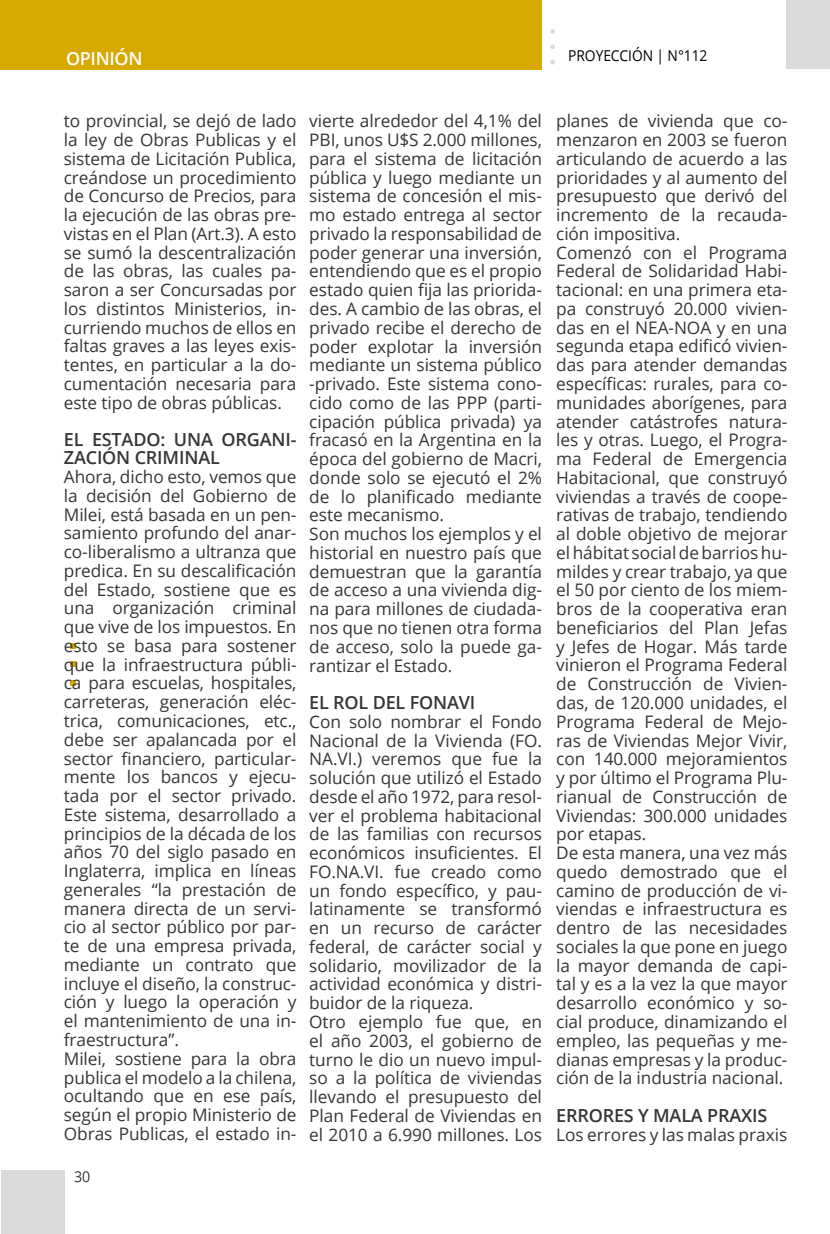
<style>
.page{position:relative;width:830px;height:1234px;background:#fff}
.page>*{position:absolute;margin:0;border:0;box-sizing:border-box;transform-origin:0 0}
.t1{font:600 18px/18.8px "Open Sans";letter-spacing:-.01em;color:#373636}
.t2{font:600 18px "Open Sans";letter-spacing:-.02em;color:#fff}
.t3{font:17.25px/18.8px "Open Sans";letter-spacing:-.005em;color:#373636}
.t4{font:15px "Open Sans";letter-spacing:-.005em;color:#000;scale:.92 1}
.t5{font:15px "Open Sans";color:#373636;scale:.95 1}
</style>
<div class="page">
<div style="left:1px;top:1170px;width:64px;height:63px;background:#dadada"></div>
<div style="left:0;top:1px;width:541px;height:69px;background:#d7a800"></div>
<svg style="left:550px;top:29px;width:4px;height:5px"></svg>
<svg style="left:550px;top:44px;width:4px;height:5px"></svg>
<svg style="left:550px;top:60px;width:4px;height:4px"></svg>
<div style="left:786px;top:0;width:43px;height:69px;background:#dadada"></div>
<svg style="left:71px;top:643px;width:5px;height:5px"></svg>
<svg style="left:71px;top:680px;width:5px;height:5px"></svg>
<svg style="left:71px;top:661px;width:5px;height:5px"></svg>
<p class="t2" style="left:66px;top:46px;width:78px">OPINIÓN</p>
<p class="t4" style="left:568px;top:45px;width:153px">PROYECCIÓN | N°112</p>
<p class="t3" style="left:64px;top:111px;width:234px;text-align:justify">to provincial, se dejó de lado la ley de Obras Publicas y el sistema de Licitación Publica, creándose un procedimiento de Concurso de Precios, para la ejecución de las obras pre&shy;vistas en el Plan (Art.3). A esto se sumó la descentralización de las obras, las cuales pa&shy;saron a ser Concursadas por los distintos Ministerios, in&shy;curriendo muchos de ellos en faltas graves a las leyes exis&shy;tentes, en particular a la do&shy;cumentación necesaria para este tipo de obras públicas.</p>
<p class="t1" style="left:64px;top:429px;width:234px">EL ESTADO: UNA ORGANI-<br>ZACIÓN CRIMINAL</p>
<p class="t3" style="left:64px;top:467px;width:234px">Ahora, dicho esto, vemos que la decisión del Gobierno de<br>Milei, está basada en un pen&shy;samiento profundo del anar&shy;co-liberalismo a ultranza que predica. En su descalificación del Estado, sostiene que es una organización criminal que vive de los impuestos. En esto se basa para sostener que la infraestructura públi&shy;ca para escuelas, hospitales, carreteras, generación eléc&shy;trica, comunicaciones, etc., debe ser apalancada por el sector financiero, particular&shy;mente los bancos y ejecu&shy;tada por el sector privado.<br>Este sistema, desarrollado a principios de la década de los años 70 del siglo pasado en<br>Inglaterra, implica en líneas generales “la prestación de manera directa de un servi&shy;cio al sector público por par&shy;te de una empresa privada, mediante un contrato que incluye el diseño, la construc&shy;ción y luego la operación y el mantenimiento de una in&shy;fraestructura”.<br>Milei, sostiene para la obra publica el modelo a la chilena, ocultando que en ese país, según el propio Ministerio de<br>Obras Publicas, el estado in-</p>
<p class="t5" style="left:74px;top:1166px;width:19px">30</p>
<p class="t3" style="left:309px;top:111px;width:234px">vierte alrededor del 4,1% del<br>PBI, unos U$S 2.000 millones, para el sistema de licitación pública y luego mediante un sistema de concesión el mis&shy;mo estado entrega al sector privado la responsabilidad de poder generar una inversión, entendiendo que es el propio estado quien fija las priorida&shy;des. A cambio de las obras, el privado recibe el derecho de poder explotar la inversión mediante un sistema público -privado. Este sistema cono&shy;cido como de las PPP (parti&shy;cipación pública privada) ya fracasó en la Argentina en la época del gobierno de Macri, donde solo se ejecutó el 2% de lo planificado mediante este mecanismo.<br>Son muchos los ejemplos y el historial en nuestro país que demuestran que la garantía de acceso a una vivienda dig&shy;na para millones de ciudada&shy;nos que no tienen otra forma de acceso, solo la puede ga&shy;rantizar el Estado.</p>
<p class="t1" style="left:309px;top:692px;width:167px">EL ROL DEL FONAVI</p>
<p class="t3" style="left:309px;top:711px;width:234px">Con solo nombrar el Fondo<br>Nacional de la Vivienda (FO.<br>NA.VI.) veremos que fue la solución que utilizó el Estado desde el año 1972, para resol&shy;ver el problema habitacional de las familias con recursos económicos insuficientes. El<br>FO.NA.VI. fue creado como un fondo específico, y pau&shy;latinamente se transformó en un recurso de carácter federal, de carácter social y solidario, movilizador de la actividad económica y distri&shy;buidor de la riqueza.<br>Otro ejemplo fue que, en el año 2003, el gobierno de turno le dio un nuevo impul&shy;so a la política de viviendas llevando el presupuesto del<br>Plan Federal de Viviendas en el 2010 a 6.990 millones. Los</p>
<p class="t3" style="left:556px;top:111px;width:233px">planes de vivienda que co&shy;menzaron en 2003 se fueron articulando de acuerdo a las prioridades y al aumento del presupuesto que derivó del incremento de la recauda&shy;ción impositiva.<br>Comenzó con el Programa<br>Federal de Solidaridad Habi&shy;tacional: en una primera eta&shy;pa construyó 20.000 vivien&shy;das en el NEA-NOA y en una segunda etapa edificó vivien&shy;das para atender demandas específicas: rurales, para co&shy;munidades aborígenes, para atender catástrofes natura&shy;les y otras. Luego, el Progra&shy;ma Federal de Emergencia<br>Habitacional, que construyó viviendas a través de coope&shy;rativas de trabajo, tendiendo al doble objetivo de mejorar el hábitat social de barrios hu&shy;mildes y crear trabajo, ya que el 50 por ciento de los miem&shy;bros de la cooperativa eran beneficiarios del Plan Jefas y Jefes de Hogar. Más tarde vinieron el Programa Federal de Construcción de Vivien&shy;das, de 120.000 unidades, el<br>Programa Federal de Mejo&shy;ras de Viviendas Mejor Vivir, con 140.000 mejoramientos y por último el Programa Plu&shy;rianual de Construcción de<br>Viviendas: 300.000 unidades por etapas.<br>De esta manera, una vez más quedo demostrado que el camino de producción de vi&shy;viendas e infraestructura es dentro de las necesidades sociales la que pone en juego la mayor demanda de capi&shy;tal y es a la vez la que mayor desarrollo económico y so&shy;cial produce, dinamizando el empleo, las pequeñas y me&shy;dianas empresas y la produc&shy;ción de la industria nacional.</p>
<p class="t1" style="left:556px;top:1105px;width:212px">ERRORES Y MALA PRAXIS</p>
<p class="t3" style="left:556px;top:1124px;width:232px">Los errores y las malas praxis</p>
</div>
